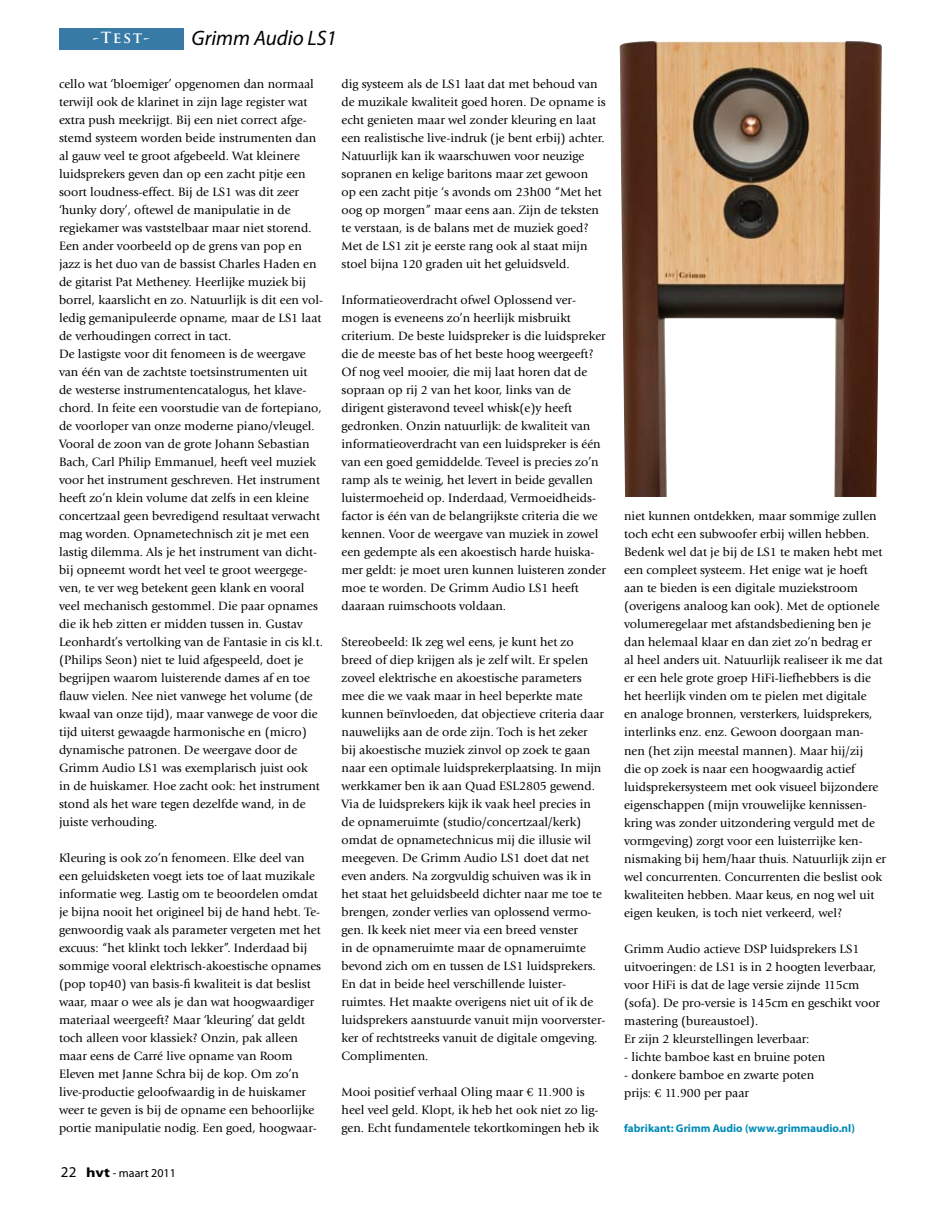
<style>
.page{position:relative;width:936px;height:1212px;background:#fff}
.page>*{position:absolute;margin:0;border:0;box-sizing:border-box;transform-origin:0 0}
.t1{font:italic 21px "Myriad Pro";color:#000}
.t2{font:700 15px "Trajan Pro";color:#fff}
.t3{font:12.6px/18px "Giovanni Std";color:#000}
.t4{font:12px "Myriad Pro";color:#000}
.t5{font:700 11.25px "Myriad Pro";color:#008ab8}
.s1{font-size:15px}
.s2{font-weight:700;font-size:13.5px}
</style>
<div class="page">
<div style="left:59px;top:28px;width:125px;height:21px;background:#387aa6"></div>
<img style="left:619px;top:41px;width:262px;height:456px">
<p class="t2" style="left:93px;top:28px;width:58px">-Test-</p>
<h1 class="t1" style="left:192px;top:25px;width:147px">Grimm Audio LS1</h1>
<p class="t3" style="left:59px;top:75px;width:265px">cello wat ‘bloemiger’ opgenomen dan normaal terwijl ook de klarinet in zijn lage register wat extra push meekrijgt. Bij een niet correct afge&shy;stemd systeem worden beide instrumenten dan al gauw veel te groot afgebeeld. Wat kleinere luidsprekers geven dan op een zacht pitje een soort loudness-effect. Bij de LS1 was dit zeer ‘hunky dory’, oftewel de manipulatie in de regiekamer was vaststelbaar maar niet storend.<br>Een ander voorbeeld op de grens van pop en jazz is het duo van de bassist Charles Haden en de gitarist Pat Metheney. Heerlijke muziek bij borrel, kaarslicht en zo. Natuurlijk is dit een vol&shy;ledig gemanipuleerde opname, maar de LS1 laat de verhoudingen correct in tact.<br>De lastigste voor dit fenomeen is de weergave van één van de zachtste toetsinstrumenten uit de westerse instrumentencatalogus, het klave&shy;chord. In feite een voorstudie van de fortepiano, de voorloper van onze moderne piano/vleugel.<br>Vooral de zoon van de grote Johann Sebastian Bach, Carl Philip Emmanuel, heeft veel muziek voor het instrument geschreven. Het instrument heeft zo’n klein volume dat zelfs in een kleine concertzaal geen bevredigend resultaat verwacht mag worden. Opnametechnisch zit je met een lastig dilemma. Als je het instrument van dicht&shy;bij opneemt wordt het veel te groot weergege&shy;ven, te ver weg betekent geen klank en vooral veel mechanisch gestommel. Die paar opnames die ik heb zitten er midden tussen in. Gustav Leonhardt’s vertolking van de Fantasie in cis kl.t. (Philips Seon) niet te luid afgespeeld, doet je begrijpen waarom luisterende dames af en toe flauw vielen. Nee niet vanwege het volume (de kwaal van onze tijd), maar vanwege de voor die tijd uiterst gewaagde harmonische en (micro) dynamische patronen. De weergave door de Grimm Audio LS1 was exemplarisch juist ook<br>in de huiskamer. Hoe zacht ook: het instrument stond als het ware tegen dezelfde wand, in de juiste verhouding.</p>
<p class="t3" style="left:59px;top:849px;width:264px">Kleuring is ook zo’n fenomeen. Elke deel van een geluidsketen voegt iets toe of laat muzikale informatie weg. Lastig om te beoordelen omdat je bijna nooit het origineel bij de hand hebt. Te&shy;genwoordig vaak als parameter vergeten met het excuus: “het klinkt toch lekker”. Inderdaad bij sommige vooral elektrisch-akoestische opnames (pop top40) van basis-fi kwaliteit is dat beslist waar, maar o wee als je dan wat hoogwaardiger materiaal weergeeft? Maar ‘kleuring’ dat geldt toch alleen voor klassiek? Onzin, pak alleen maar eens de Carré live opname van Room Eleven met Janne Schra bij de kop. Om zo’n live-productie geloofwaardig in de huiskamer weer te geven is bij de opname een behoorlijke portie manipulatie nodig. Een goed, hoogwaar-</p>
<p class="t4" style="left:61px;top:1165px;width:116px"><span class="s1">22</span> <span class="s2">hvt</span> - maart 2011</p>
<p class="t3" style="left:341px;top:75px;width:266px">dig systeem als de LS1 laat dat met behoud van de muzikale kwaliteit goed horen. De opname is echt genieten maar wel zonder kleuring en laat een realistische live-indruk (je bent erbij) achter.<br>Natuurlijk kan ik waarschuwen voor neuzige sopranen en kelige baritons maar zet gewoon op een zacht pitje ‘s avonds om 23h00 “Met het oog op morgen” maar eens aan. Zijn de teksten te verstaan, is de balans met de muziek goed?<br>Met de LS1 zit je eerste rang ook al staat mijn stoel bijna 120 graden uit het geluidsveld.</p>
<p class="t3" style="left:341px;top:291px;width:266px">Informatieoverdracht ofwel Oplossend ver&shy;mogen is eveneens zo’n heerlijk misbruikt criterium. De beste luidspreker is die luidspreker die de meeste bas of het beste hoog weergeeft?<br>Of nog veel mooier, die mij laat horen dat de sopraan op rij 2 van het koor, links van de dirigent gisteravond teveel whisk(e)y heeft gedronken. Onzin natuurlijk: de kwaliteit van informatieoverdracht van een luidspreker is één van een goed gemiddelde. Teveel is precies zo’n ramp als te weinig, het levert in beide gevallen luistermoeheid op. Inderdaad, Vermoeidheids&shy;factor is één van de belangrijkste criteria die we kennen. Voor de weergave van muziek in zowel een gedempte als een akoestisch harde huiska&shy;mer geldt: je moet uren kunnen luisteren zonder moe te worden. De Grimm Audio LS1 heeft daaraan ruimschoots voldaan.</p>
<p class="t3" style="left:341px;top:633px;width:265px">Stereobeeld: Ik zeg wel eens, je kunt het zo breed of diep krijgen als je zelf wilt. Er spelen zoveel elektrische en akoestische parameters mee die we vaak maar in heel beperkte mate kunnen beïnvloeden, dat objectieve criteria daar nauwelijks aan de orde zijn. Toch is het zeker<br>bij akoestische muziek zinvol op zoek te gaan naar een optimale luidsprekerplaatsing. In mijn werkkamer ben ik aan Quad ESL2805 gewend.<br>Via de luidsprekers kijk ik vaak heel precies in de opnameruimte (studio/concertzaal/kerk) omdat de opnametechnicus mij die illusie wil meegeven. De Grimm Audio LS1 doet dat net even anders. Na zorgvuldig schuiven was ik in het staat het geluidsbeeld dichter naar me toe te brengen, zonder verlies van oplossend vermo&shy;gen. Ik keek niet meer via een breed venster<br>in de opnameruimte maar de opnameruimte bevond zich om en tussen de LS1 luidsprekers.<br>En dat in beide heel verschillende luister&shy;ruimtes. Het maakte overigens niet uit of ik de luidsprekers aanstuurde vanuit mijn voorverster&shy;ker of rechtstreeks vanuit de digitale omgeving.<br>Complimenten.</p>
<p class="t3" style="left:341px;top:1083px;width:258px">Mooi positief verhaal Oling maar € 11.900 is heel veel geld. Klopt, ik heb het ook niet zo lig&shy;gen. Echt fundamentele tekortkomingen heb ik</p>
<p class="t3" style="left:624px;top:507px;width:263px">niet kunnen ontdekken, maar sommige zullen toch echt een subwoofer erbij willen hebben.<br>Bedenk wel dat je bij de LS1 te maken hebt met een compleet systeem. Het enige wat je hoeft aan te bieden is een digitale muziekstroom (overigens analoog kan ook). Met de optionele volumeregelaar met afstandsbediening ben je dan helemaal klaar en dan ziet zo’n bedrag er<br>al heel anders uit. Natuurlijk realiseer ik me dat er een hele grote groep HiFi-liefhebbers is die het heerlijk vinden om te pielen met digitale<br>en analoge bronnen, versterkers, luidsprekers, interlinks enz. enz. Gewoon doorgaan man&shy;nen (het zijn meestal mannen). Maar hij/zij<br>die op zoek is naar een hoogwaardig actief luidsprekersysteem met ook visueel bijzondere eigenschappen (mijn vrouwelijke kennissen&shy;kring was zonder uitzondering verguld met de vormgeving) zorgt voor een luisterrijke ken&shy;nismaking bij hem/haar thuis. Natuurlijk zijn er wel concurrenten. Concurrenten die beslist ook kwaliteiten hebben. Maar keus, en nog wel uit eigen keuken, is toch niet verkeerd, wel?</p>
<p class="t3" style="left:624px;top:939px;width:257px">Grimm Audio actieve DSP luidsprekers LS1 uitvoeringen: de LS1 is in 2 hoogten leverbaar, voor HiFi is dat de lage versie zijnde 115cm (sofa). De pro-versie is 145cm en geschikt voor mastering (bureaustoel).<br>Er zijn 2 kleurstellingen leverbaar:</p>
<p class="t3" style="left:624px;top:1047px;width:202px">- lichte bamboe kast en bruine poten</p>
<p class="t3" style="left:624px;top:1065px;width:191px">- donkere bamboe en zwarte poten prijs: € 11.900 per paar</p>
<p class="t5" style="left:624px;top:1121px;width:232px">fabrikant: Grimm Audio (www.grimmaudio.nl)</p>
</div>
